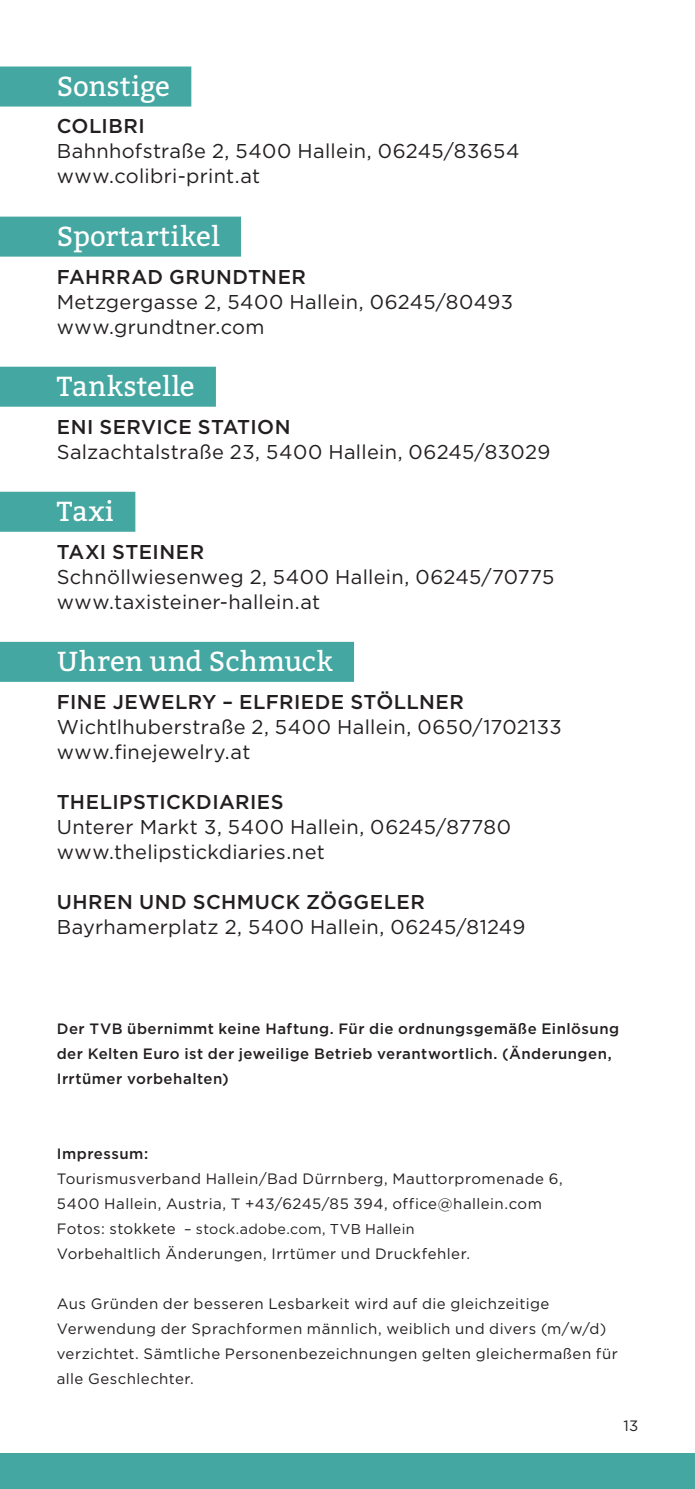
<style>
.page{position:relative;width:695px;height:1489px;background:#fff}
.page>*{position:absolute;margin:0;border:0;box-sizing:border-box;transform-origin:0 0}
.t1{font:27.5px "Bitter";letter-spacing:.005em;color:#fff}
.t2{font:20px/25px "Gotham";letter-spacing:.015em;color:#231f20}
.t3{font:500 20px "Gotham";letter-spacing:.025em;color:#231f20}
.t4{font:15px/25px "Gotham";letter-spacing:.03em;color:#231f20}
.t5{font:500 15px/25px "Gotham";letter-spacing:.03em;color:#231f20}
.t6{font:14.25px "Gotham";letter-spacing:.02em;color:#231f20}
.s1{font-size:15px}
</style>
<div class="page">
<div style="left:0;top:1453px;width:694px;height:35px;background:#45a7a2"></div>
<div style="left:0;top:66px;width:191px;height:40px;background:#45a7a2"></div>
<div style="left:0;top:216px;width:241px;height:40px;background:#45a7a2"></div>
<div style="left:0;top:366px;width:216px;height:40px;background:#45a7a2"></div>
<div style="left:0;top:491px;width:135px;height:40px;background:#45a7a2"></div>
<div style="left:0;top:641px;width:354px;height:40px;background:#45a7a2"></div>
<h1 class="t1" style="left:57px;top:69px;width:115px">Sonstige</h1>
<p class="t3" style="left:57px;top:113px;width:90px">COLIBRI</p>
<p class="t2" style="left:57px;top:138px;width:464px">Bahnhofstraße 2, 5400 Hallein, 06245/83654 www.colibri-print.at</p>
<h1 class="t1" style="left:57px;top:219px;width:164px">Sportartikel</h1>
<p class="t3" style="left:57px;top:263px;width:251px">FAHRRAD GRUNDTNER</p>
<p class="t2" style="left:57px;top:288px;width:457px">Metzgergasse 2, 5400 Hallein, 06245/80493 www.grundtner.com</p>
<h1 class="t1" style="left:57px;top:369px;width:139px">Tankstelle</h1>
<p class="t3" style="left:57px;top:413px;width:235px">ENI SERVICE STATION</p>
<p class="t2" style="left:57px;top:438px;width:495px">Salzachtalstraße 23, 5400 Hallein, 06245/83029</p>
<h1 class="t1" style="left:57px;top:494px;width:59px">Taxi</h1>
<p class="t3" style="left:57px;top:538px;width:149px">TAXI STEINER</p>
<p class="t2" style="left:57px;top:563px;width:499px">Schnöllwiesenweg 2, 5400 Hallein, 06245/70775 www.taxisteiner-hallein.at</p>
<h1 class="t1" style="left:57px;top:644px;width:277px">Uhren und Schmuck</h1>
<p class="t3" style="left:57px;top:688px;width:409px">FINE JEWELRY – ELFRIEDE STÖLLNER</p>
<p class="t2" style="left:57px;top:713px;width:506px">Wichtlhuberstraße 2, 5400 Hallein, 0650/1702133 www.finejewelry.at</p>
<p class="t3" style="left:57px;top:788px;width:228px">THELIPSTICKDIARIES</p>
<p class="t2" style="left:57px;top:813px;width:456px">Unterer Markt 3, 5400 Hallein, 06245/87780 www.thelipstickdiaries.net</p>
<p class="t3" style="left:57px;top:888px;width:370px">UHREN UND SCHMUCK ZÖGGELER</p>
<p class="t2" style="left:57px;top:913px;width:470px">Bayrhamerplatz 2, 5400 Hallein, 06245/81249</p>
<p class="t5" style="left:57px;top:1015px;width:564px">Der TVB übernimmt keine Haftung. Für die ordnungsgemäße Einlösung der Kelten Euro ist der jeweilige Betrieb verantwortlich. (Änderungen,<br>Irrtümer vorbehalten)</p>
<p class="t5" style="left:57px;top:1140px;width:93px">Impressum:</p>
<p class="t4" style="left:57px;top:1165px;width:507px">Tourismusverband Hallein/Bad Dürrnberg, Mauttorpromenade 6,<br>5400 Hallein, Austria, T +43/6245/85 394, office@hallein.com</p>
<p class="t6" style="left:57px;top:1219px;width:359px"><span class="s1">Fotos: stokkete</span> – stock.adobe.com, TVB Hallein</p>
<p class="t4" style="left:57px;top:1240px;width:415px">Vorbehaltlich Änderungen, Irrtümer und Druckfehler.</p>
<p class="t4" style="left:57px;top:1290px;width:562px">Aus Gründen der besseren Lesbarkeit wird auf die gleichzeitige Verwendung der Sprachformen männlich, weiblich und divers (m/w/d) verzichtet. Sämtliche Personenbezeichnungen gelten gleichermaßen für alle Geschlechter.</p>
<p class="t4" style="left:623px;top:1412px;width:16px">13</p>
</div>
